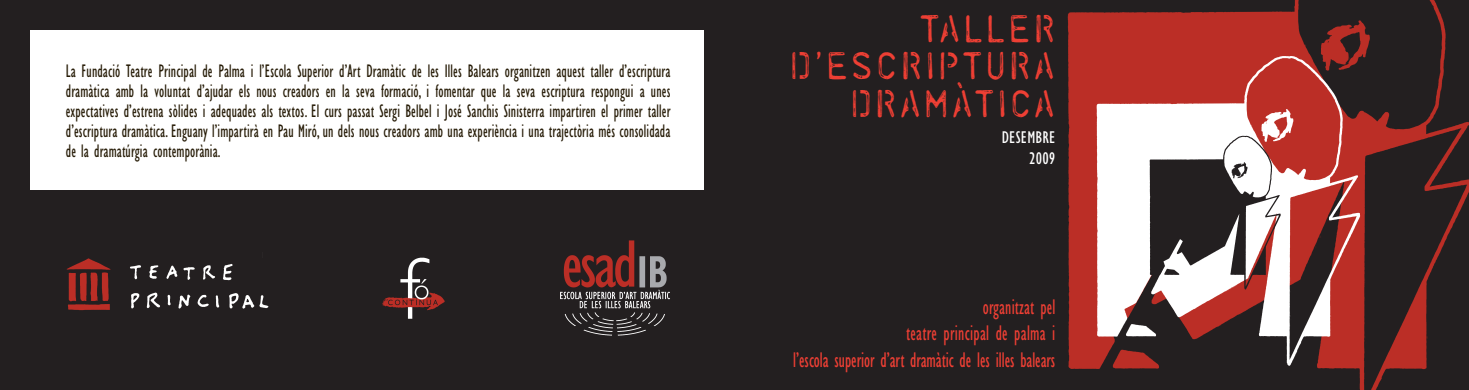
<style>
.page{position:relative;width:1469px;height:390px;background:#fff}
.page>*{position:absolute;margin:0;border:0;box-sizing:border-box;transform-origin:0 0}
.t1{font:35px/37.5px "Openhouse";letter-spacing:.075em;color:#ee3f34;text-align:right}
.t2{font:condensed 21.88px/26.2px "Gill Sans";color:#ee3f34;text-align:right;scale:.8 1}
.t3{font:condensed 18.75px/20px "Gill Sans";letter-spacing:.01em;color:#251a05;text-align:justify;scale:.8 1}
.t4{font:condensed 17.5px/21px "Gill Sans";letter-spacing:.01em;color:#fff;text-align:right}
</style>
<div class="page">
<div style="left:0;top:0;width:1469px;height:389px;background:#231f20"></div>
<div style="left:30px;top:30px;width:674px;height:160px;background:#fff"></div>
<img style="left:560px;top:240px;width:110px;height:96px">
<img style="left:66px;top:258px;width:45px;height:53px">
<img style="left:130px;top:264px;width:139px;height:45px">
<img style="left:1359px;top:0;width:110px;height:389px">
<img style="left:1067px;top:0;width:297px;height:388px">
<img style="left:1124px;top:107px;width:180px;height:193px">
<img style="left:382px;top:292px;width:63px;height:18px">
<img style="left:399px;top:257px;width:30px;height:62px">
<p class="t3" style="left:66px;top:61px;width:757px">La Fundació Teatre Principal de Palma i l’Escola Superior d’Art Dramàtic de les Illes Balears organitzen aquest taller d’escriptura dramàtica amb la voluntat d’ajudar els nous creadors en la seva formació, i fomentar que la seva escriptura respongui a unes expectatives d’estrena sòlides i adequades als textos. El curs passat Sergi Belbel i José Sanchis Sinisterra impartiren el primer taller d’escriptura dramàtica. Enguany l’impartirà en Pau Miró, un dels nous creadors amb una experiència i una trajectòria més consolidada de la dramatúrgia contemporània.</p>
<h1 class="t1" style="left:790px;top:9px;width:267px">TALLER<br>D’ESCRIPTURA<br>DRAMÀTICA</h1>
<p class="t4" style="left:1001px;top:127px;width:55px">DESEMBRE<br>2009</p>
<p class="t2" style="left:793px;top:294px;width:329px">organitzat pel<br>teatre principal de palma i<br>l’escola superior d’art dramàtic de les illes balears</p>
</div>
